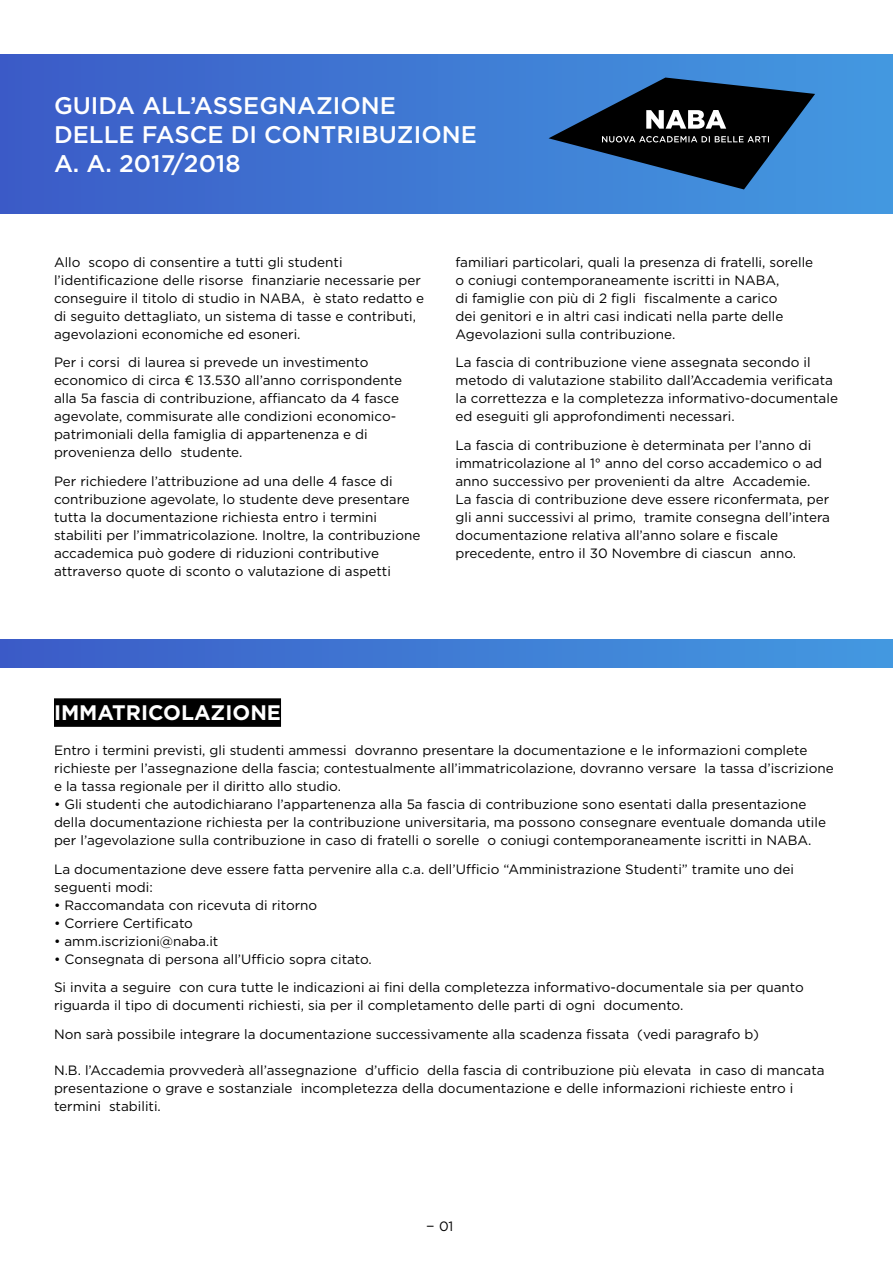
<style>
.page{position:relative;width:893px;height:1263px;background:#fff}
.page>*{position:absolute;margin:0;border:0;box-sizing:border-box;transform-origin:0 0}
.t1{font:500 24px/28.8px "Gotham";color:#fff}
.t2{font:700 21px "Gotham";color:#fff}
.t3{font:13.5px/18px "Gotham";color:#000}
</style>
<div class="page">
<div style="left:0;top:54px;width:893px;height:159px;background:linear-gradient(to right,#3c5bc7,#439ae1)"></div>
<div style="left:0;top:639px;width:893px;height:29px;background:linear-gradient(to right,#3c5bc7,#439ae1)"></div>
<div style="left:54px;top:698px;width:227px;height:29px;background:#000"></div>
<svg style="left:549px;top:78px;width:266px;height:111px;background:#28476a"></svg>
<h1 class="t1" style="left:54px;top:91px;width:424px">GUIDA ALL’ASSEGNAZIONE<br>DELLE FASCE DI CONTRIBUZIONE<br>A. A. 2017/2018</h1>
<p class="t3" style="left:54px;top:253px;width:372px">Allo scopo di consentire a tutti gli studenti l’identificazione delle risorse finanziarie necessarie per conseguire il titolo di studio in NABA, è stato redatto e di seguito dettagliato, un sistema di tasse e contributi, agevolazioni economiche ed esoneri.</p>
<p class="t3" style="left:54px;top:353px;width:349px">Per i corsi di laurea si prevede un investimento economico di circa € 13.530 all’anno corrispondente alla 5a fascia di contribuzione, affiancato da 4 fasce agevolate, commisurate alle condizioni economico&shy;patrimoniali della famiglia di appartenenza e di provenienza dello studente.</p>
<p class="t3" style="left:54px;top:472px;width:368px">Per richiedere l’attribuzione ad una delle 4 fasce di contribuzione agevolate, lo studente deve presentare tutta la documentazione richiesta entro i termini stabiliti per l’immatricolazione. Inoltre, la contribuzione accademica può godere di riduzioni contributive attraverso quote di sconto o valutazione di aspetti</p>
<p class="t3" style="left:455px;top:253px;width:359px">familiari particolari, quali la presenza di fratelli, sorelle o coniugi contemporaneamente iscritti in NABA,<br>di famiglie con più di 2 figli fiscalmente a carico<br>dei genitori e in altri casi indicati nella parte delle Agevolazioni sulla contribuzione.</p>
<p class="t3" style="left:455px;top:353px;width:384px">La fascia di contribuzione viene assegnata secondo il metodo di valutazione stabilito dall’Accademia verificata la correttezza e la completezza informativo-documentale ed eseguiti gli approfondimenti necessari.</p>
<p class="t3" style="left:455px;top:436px;width:376px">La fascia di contribuzione è determinata per l’anno di immatricolazione al 1° anno del corso accademico o ad anno successivo per provenienti da altre Accademie.<br>La fascia di contribuzione deve essere riconfermata, per gli anni successivi al primo, tramite consegna dell’intera documentazione relativa all’anno solare e fiscale precedente, entro il 30 Novembre di ciascun anno.</p>
<h2 class="t2" style="left:54px;top:699px;width:229px">IMMATRICOLAZIONE</h2>
<p class="t3" style="left:54px;top:741px;width:781px">Entro i termini previsti, gli studenti ammessi dovranno presentare la documentazione e le informazioni complete richieste per l’assegnazione della fascia; contestualmente all’immatricolazione, dovranno versare la tassa d’iscrizione e la tassa regionale per il diritto allo studio.</p>
<p class="t3" style="left:54px;top:795px;width:773px">• Gli studenti che autodichiarano l’appartenenza alla 5a fascia di contribuzione sono esentati dalla presentazione della documentazione richiesta per la contribuzione universitaria, ma possono consegnare eventuale domanda utile per l’agevolazione sulla contribuzione in caso di fratelli o sorelle o coniugi contemporaneamente iscritti in NABA.</p>
<p class="t3" style="left:54px;top:859px;width:741px">La documentazione deve essere fatta pervenire alla c.a. dell’Ufficio “Amministrazione Studenti” tramite uno dei seguenti modi:</p>
<p class="t3" style="left:54px;top:895px;width:265px">• Raccomandata con ricevuta di ritorno</p>
<p class="t3" style="left:54px;top:913px;width:140px">• Corriere Certificato</p>
<p class="t3" style="left:54px;top:931px;width:166px">• amm.iscrizioni@naba.it</p>
<p class="t3" style="left:54px;top:944px;width:751px;line-height:28.5px">• Consegnata di persona all’Ufficio sopra citato.<br>Si invita a seguire con cura tutte le indicazioni ai fini della completezza informativo-documentale sia per quanto</p>
<p class="t3" style="left:54px;top:991px;width:706px;line-height:28.5px">riguarda il tipo di documenti richiesti, sia per il completamento delle parti di ogni documento.<br>Non sarà possibile integrare la documentazione successivamente alla scadenza fissata (vedi paragrafo b)</p>
<p class="t3" style="left:54px;top:1060px;width:772px">N.B. l’Accademia provvederà all’assegnazione d’ufficio della fascia di contribuzione più elevata in caso di mancata presentazione o grave e sostanziale incompletezza della documentazione e delle informazioni richieste entro i termini stabiliti.</p>
<p class="t3" style="left:426px;top:1217px;width:29px">− 01</p>
</div>
